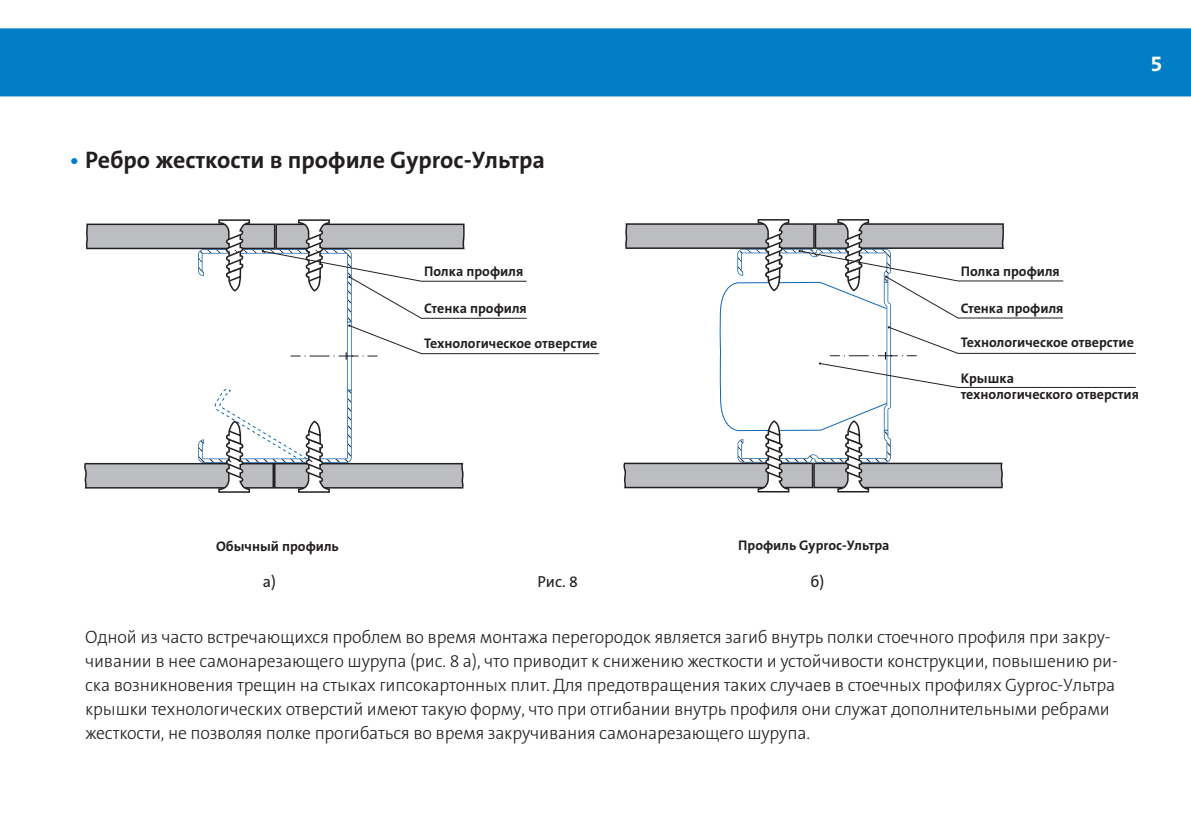
<style>
.page{position:relative;width:1191px;height:840px;background:#fff}
.page>*{position:absolute;margin:0;border:0;box-sizing:border-box;transform-origin:0 0}
.bullet{font:700 24px "The Sans B Cyr W7";color:#231f20}
.t1{font:700 22px "The Sans B Cyr W7";color:#fff}
.bullet-2{font:300 18px/24px "The Sans B Cyr W3";letter-spacing:-.01em;color:#231f20}
.bullet-3{font:16px "The Sans B Cyr W5 Plain";color:#231f20}
.t2{font:700 14px/16.8px "The Sans B Cyr W7";color:#231f20}
.s1{font-family:"The Sans B Cyr W3";font-weight:300;font-size:30px;color:#007ec5}
</style>
<div class="page">
<div style="left:0;top:28px;width:1191px;height:68px;background:#007ec5"></div>
<svg style="left:84px;top:219px;width:515px;height:274px"></svg>
<svg style="left:623px;top:219px;width:513px;height:274px"></svg>
<p class="bullet" style="left:68px;top:147px;width:478px"><span class="s1">•</span> Ребро жесткости в профиле Gyproc-Ультра</p>
<p class="t2" style="left:424px;top:263px;width:101px">Полка профиля</p>
<p class="t2" style="left:424px;top:300px;width:104px">Стенка профиля</p>
<p class="t2" style="left:424px;top:335px;width:175px">Технологическое отверстие</p>
<p class="t1" style="left:1150px;top:52px;width:14px">5</p>
<p class="t2" style="left:960px;top:263px;width:101px">Полка профиля</p>
<p class="t2" style="left:960px;top:300px;width:104px">Стенка профиля</p>
<p class="t2" style="left:960px;top:334px;width:175px">Технологическое отверстие</p>
<p class="t2" style="left:960px;top:369px;width:180px">Крышка<br>технологического отверстия</p>
<p class="t2" style="left:216px;top:537px;width:124px">Обычный профиль</p>
<p class="t2" style="left:738px;top:537px;width:153px">Профиль Gyproc-Ультра</p>
<p class="bullet-3" style="left:263px;top:572px;width:15px">а)</p>
<p class="bullet-3" style="left:537px;top:572px;width:42px">Рис. 8</p>
<p class="bullet-3" style="left:810px;top:572px;width:15px">б)</p>
<p class="bullet-2" style="left:85px;top:625px;width:1034px">Одной из часто встречающихся проблем во время монтажа перегородок является загиб внутрь полки стоечного профиля при закру&shy;чивании в нее самонарезающего шурупа (рис. 8 а), что приводит к снижению жесткости и устойчивости конструкции, повышению ри&shy;ска возникновения трещин на стыках гипсокартонных плит. Для предотвращения таких случаев в стоечных профилях Gyproc-Ультра крышки технологических отверстий имеют такую форму, что при отгибании внутрь профиля они служат дополнительными ребрами жесткости, не позволяя полке прогибаться во время закручивания самонарезающего шурупа.</p>
</div>
